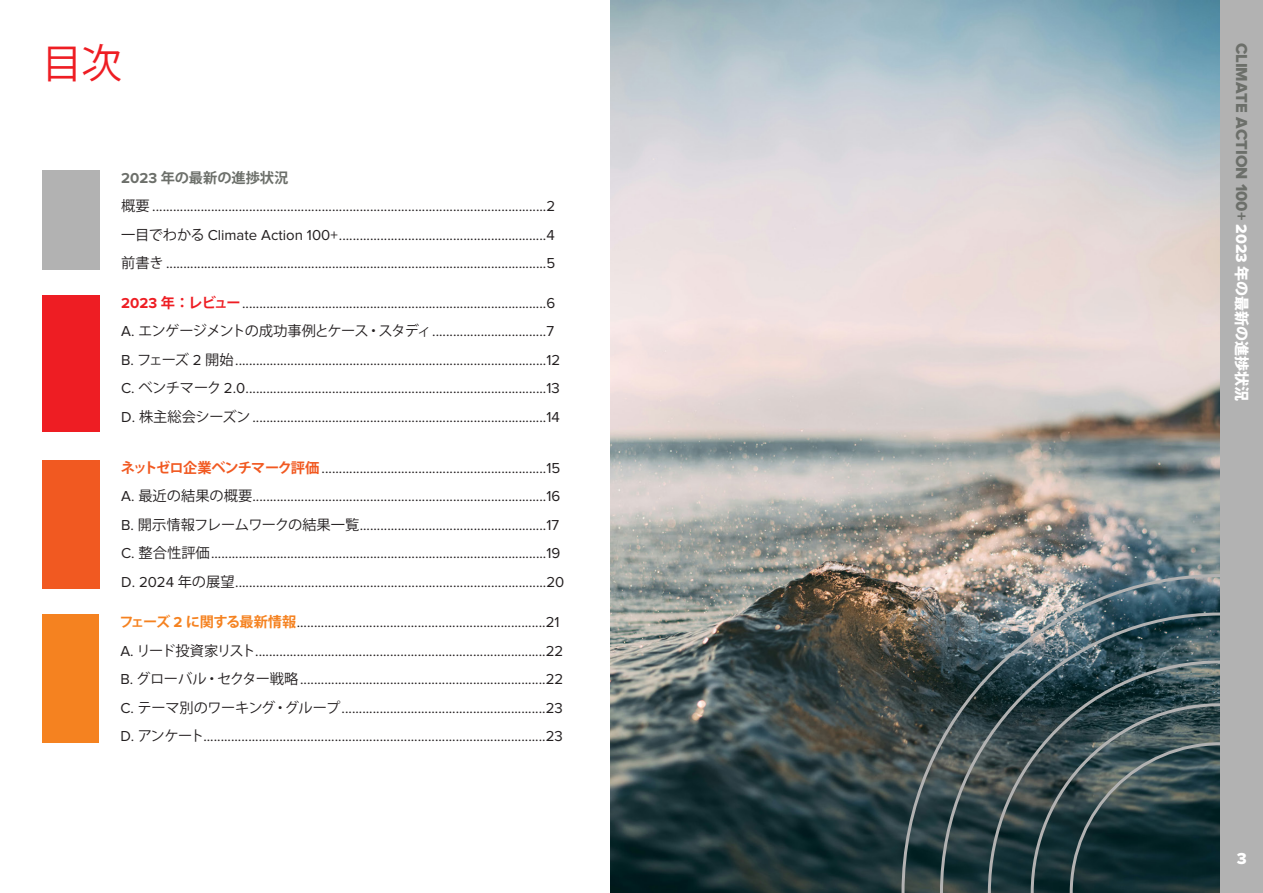
<style>
.page{position:relative;width:1263px;height:893px;background:#fff}
.page>*{position:absolute;margin:0;border:0;box-sizing:border-box;transform-origin:0 0}
.t1{font:40.5px "Koz Go Pro";color:#ee1d23}
.t2{font:16.5px "Proxima Nova Extrabld";color:#6c6f6a}
.t3{font:16.5px "Proxima Nova Extrabld";color:#fff}
.t4{font:15px/28.5px "Proxima Nova";color:#231f20}
.t5{font:700 14.25px "Koz Go Pro";letter-spacing:-.005em;color:#6c6f6a}
.s1{font-family:"Proxima Nova";font-size:15px}
.s2{font-family:"Koz Go Pro";font-size:14.25px}
.s3{font-weight:700;color:#ee1d23}
.s4{font-family:"Koz Go Pro";font-weight:700;font-size:14.25px;color:#ee1d23}
.s5{font-family:"Koz Go Pro";font-weight:700;font-size:14.25px;color:#f15921}
.s6{font-family:"Koz Go Pro";font-weight:700;font-size:14.25px;color:#f58220}
.s7{font-weight:700;color:#f58220}
.s8{font-size:15.75px;color:#fff}
.s9{font-family:"Koz Go Pro";font-weight:800;font-size:15px;color:#fff}
</style>
<div class="page">
<img style="left:610px;top:0;width:610px;height:893px">
<div style="left:43px;top:170px;width:57px;height:100px;background:#b2b2b2"></div>
<div style="left:43px;top:295px;width:57px;height:137px;background:#ee1d23"></div>
<div style="left:43px;top:460px;width:57px;height:128px;background:#f15921"></div>
<div style="left:43px;top:615px;width:56px;height:128px;background:#f58220"></div>
<div style="left:1220px;top:0;width:43px;height:893px;background:#b2b2b2"></div>
<svg style="left:900px;top:573px;width:320px;height:320px;background:#3f5255"></svg>
<h1 class="t1" style="left:42px;top:37px;width:82px">目次</h1>
<p class="t5" style="left:121px;top:168px;width:169px"><span class="s1">2023</span> 年の最新の進捗状況</p>
<p class="t4" style="left:121px;top:193px;width:436px;text-align:justify"><span class="s2">概要</span> ..................................................................................................................2<span class="s2">一目でわかる</span> Climate Action 100+ ............................................................4<span class="s2">前書き</span> ..............................................................................................................5</p>
<p class="t4" style="left:121px;top:289px;width:441px"><span class="s3">2023</span> <span class="s4">年：レビュー</span> ........................................................................................6<br>A. <span class="s2">エンゲージメントの成功事例とケース・スタディ</span> .................................7<br>B. <span class="s2">フェーズ</span> 2 <span class="s2">開始</span> ..........................................................................................12<br>C. <span class="s2">ベンチマーク</span> 2.0 .......................................................................................13<br>D. <span class="s2">株主総会シーズン</span> .....................................................................................14</p>
<p class="t4" style="left:121px;top:454px;width:445px"><span class="s5">ネットゼロ企業ベンチマーク評価</span> .................................................................15<br>A. <span class="s2">最近の結果の概要</span> .....................................................................................16<br>B. <span class="s2">開示情報フレームワークの結果一覧</span> ......................................................17<br>C. <span class="s2">整合性評価</span> .................................................................................................19<br>D. 2024 <span class="s2">年の展望</span> ..........................................................................................20</p>
<p class="t4" style="left:119px;top:609px;width:445px"><span class="s6">フェーズ</span> <span class="s7">2</span> <span class="s6">に関する最新情報</span> ........................................................................21<br>A. <span class="s2">リード投資家リスト</span> ....................................................................................22<br>B. <span class="s2">グローバル・セクター戦略</span> .......................................................................22<br>C. <span class="s2">テーマ別のワーキング・グループ</span> ...........................................................23<br>D. <span class="s2">アンケート</span> ...................................................................................................23</p>
<p class="t2" style="left:1251px;top:43px;width:360px;rotate:90deg">CLIMATE ACTION 100+ <span class="s8">2023</span> <span class="s9">年の最新の進捗状況</span></p>
<p class="t3" style="left:1237px;top:848px;width:11px">3</p>
</div>
